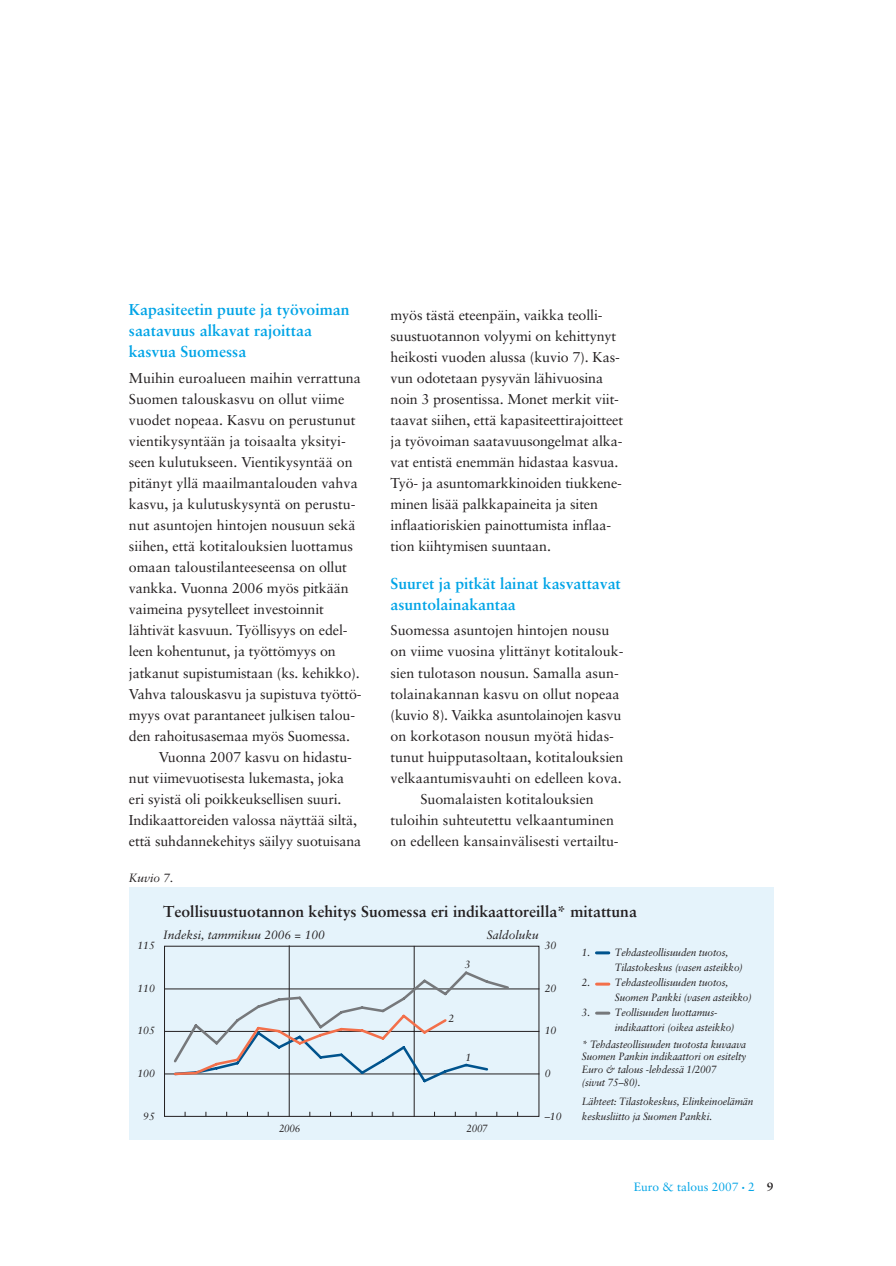
<style>
.page{position:relative;width:896px;height:1266px;background:#fff}
.page>*{position:absolute;margin:0;border:0;box-sizing:border-box;transform-origin:0 0}
.t1{font:700 15.75px/21px "Sabon";color:#00a4e6}
.t2{font:700 15.75px "Sabon";color:#231f20}
.t3{font:14.25px/21px "Sabon";letter-spacing:-.01em;color:#231f20}
.t4{font:italic 12px "Sabon";color:#231f20}
.t5{font:12px "Sabon";color:#00a4e6}
.t6{font:italic 10.5px/15px "Sabon";letter-spacing:-.01em;color:#231f20;scale:.95 1}
.t7{font:italic 10.5px "Sabon";letter-spacing:-.01em;color:#231f20}
.t8{font:italic 10.5px "Sabon";letter-spacing:-.01em;color:#231f20;scale:.94 1}
.s1{font-size:6px}
.s2{font-weight:700;color:#231f20}
</style>
<div class="page">
<div style="left:129px;top:887px;width:644px;height:252px;background:#e5f3fb"></div>
<hr style="left:289px;top:946px;width:1px;height:169px;background:#231f20">
<svg style="left:596px;top:982px;width:12px;height:3px"></svg>
<svg style="left:596px;top:951px;width:12px;height:3px"></svg>
<svg style="left:596px;top:1011px;width:12px;height:3px"></svg>
<hr style="left:165px;top:1073px;width:374px;height:1px;background:#231f20">
<hr style="left:165px;top:1031px;width:374px;height:1px;background:#231f20">
<hr style="left:165px;top:988px;width:374px;height:1px;background:#231f20">
<hr style="left:414px;top:946px;width:1px;height:170px;background:#231f20">
<svg style="left:171px;top:969px;width:340px;height:115px"></svg>
<p class="t1" style="left:129px;top:301px;width:222px">Kapasiteetin puute ja työvoiman saatavuus alkavat rajoittaa kasvua Suomessa</p>
<p class="t3" style="left:129px;top:369px;width:234px">Muihin euroalueen maihin verrattuna</p>
<p class="t3" style="left:129px;top:390px;width:217px">Suomen talouskasvu on ollut viime</p>
<p class="t3" style="left:129px;top:411px;width:228px">vuodet nopeaa. Kasvu on perustunut</p>
<p class="t3" style="left:129px;top:432px;width:218px">vientikysyntään ja toisaalta yksityi-</p>
<p class="t3" style="left:129px;top:453px;width:225px">seen kulutukseen. Vientikysyntää on</p>
<p class="t3" style="left:129px;top:474px;width:230px">pitänyt yllä maailmantalouden vahva</p>
<p class="t3" style="left:129px;top:495px;width:228px">kasvu, ja kulutuskysyntä on perustu-</p>
<p class="t3" style="left:129px;top:516px;width:228px">nut asuntojen hintojen nousuun sekä</p>
<p class="t3" style="left:129px;top:537px;width:226px">siihen, että kotitalouksien luottamus</p>
<p class="t3" style="left:129px;top:558px;width:219px">omaan taloustilanteeseensa on ollut</p>
<p class="t3" style="left:129px;top:579px;width:221px">vankka. Vuonna 2006 myös pitkään</p>
<p class="t3" style="left:129px;top:600px;width:196px">vaimeina pysytelleet investoinnit</p>
<p class="t3" style="left:129px;top:621px;width:220px">lähtivät kasvuun. Työllisyys on edel-</p>
<p class="t3" style="left:129px;top:642px;width:208px">leen kohentunut, ja työttömyys on</p>
<p class="t3" style="left:129px;top:663px;width:232px">jatkanut supistumistaan (ks. kehikko).</p>
<p class="t3" style="left:129px;top:684px;width:234px">Vahva talouskasvu ja supistuva työt tö-</p>
<p class="t3" style="left:129px;top:705px;width:228px">myys ovat parantaneet julkisen talou-</p>
<p class="t3" style="left:129px;top:726px;width:223px">den rahoitusasemaa myös Suomessa.</p>
<p class="t3" style="left:159px;top:747px;width:195px">Vuonna 2007 kasvu on hidastu-</p>
<p class="t3" style="left:129px;top:768px;width:217px">nut viimevuotisesta lukemasta, joka</p>
<p class="t3" style="left:129px;top:789px;width:214px">eri syistä oli poikkeuksellisen suuri.</p>
<p class="t3" style="left:129px;top:810px;width:230px">Indikaattoreiden valossa näyttää siltä,</p>
<p class="t3" style="left:129px;top:831px;width:234px">että suhdannekehitys säilyy suotuisana</p>
<p class="t4" style="left:129px;top:872px;width:46px">Kuvio 7.</p>
<p class="t3" style="left:390px;top:306px;width:234px">myös tästä eteenpäin, vaikka teolli&shy;suustuotannon volyymi on kehittynyt heikosti vuoden alussa (kuvio 7). Kas&shy;vun odotetaan pysyvän lähivuosina noin 3 prosentissa. Monet merkit viit&shy;taavat siihen, että kapasiteettirajoitteet ja työvoiman saatavuusongelmat alka&shy;vat entistä enemmän hidastaa kasvua.<br>Työ- ja asuntomarkkinoiden tiukkene&shy;minen lisää palkkapaineita ja siten inflaatioriskien painottumista inflaa&shy;tion kiihtymisen suuntaan.</p>
<p class="t1" style="left:390px;top:574px;width:232px">Suuret ja pitkät lainat kasvattavat asuntolainakantaa</p>
<p class="t3" style="left:390px;top:621px;width:220px">Suomessa asuntojen hintojen nousu</p>
<p class="t3" style="left:390px;top:642px;width:234px">on viime vuosina ylittänyt kotitalouk-</p>
<p class="t3" style="left:390px;top:663px;width:230px">sien tulotason nousun. Samalla asun-</p>
<p class="t3" style="left:390px;top:684px;width:230px">tolaina kannan kasvu on ollut nopeaa</p>
<p class="t3" style="left:390px;top:705px;width:232px">(kuvio 8). Vaikka asuntolainojen kasvu</p>
<p class="t3" style="left:390px;top:726px;width:225px">on korkotason nousun myötä hidas-</p>
<p class="t3" style="left:390px;top:747px;width:234px">tunut huipputasoltaan, kotita louksien</p>
<p class="t3" style="left:390px;top:768px;width:233px">velkaantumisvauhti on edelleen kova.</p>
<p class="t3" style="left:420px;top:789px;width:175px">Suomalaisten kotitalouksien</p>
<p class="t3" style="left:390px;top:810px;width:225px">tuloihin suhteutettu velkaantuminen</p>
<p class="t3" style="left:390px;top:831px;width:229px">on edelleen kansainvälisesti vertailtu-</p>
<p class="t7" style="left:137px;top:940px;width:19px">115</p>
<p class="t7" style="left:137px;top:983px;width:19px">110</p>
<p class="t7" style="left:137px;top:1026px;width:19px">105</p>
<p class="t7" style="left:137px;top:1069px;width:19px">100</p>
<p class="t7" style="left:143px;top:1111px;width:13px">95</p>
<p class="t2" style="left:163px;top:904px;width:475px">Teollisuustuotannon kehitys Suomessa eri indikaattoreilla* mitattuna</p>
<p class="t4" style="left:163px;top:929px;width:163px">Indeksi, tammikuu 2006 = 100</p>
<p class="t4" style="left:487px;top:929px;width:54px">Saldoluku</p>
<p class="t7" style="left:544px;top:940px;width:13px">30</p>
<p class="t7" style="left:544px;top:983px;width:13px">20</p>
<p class="t7" style="left:544px;top:1026px;width:13px">10</p>
<p class="t7" style="left:544px;top:1069px;width:7px">0</p>
<p class="t7" style="left:544px;top:1111px;width:18px">–10</p>
<p class="t6" style="left:614px;top:945px;width:136px;text-indent:-33px">1. Tehdasteollisuuden tuotos,<br>Tilastokeskus (vasen asteikko)</p>
<p class="t6" style="left:614px;top:975px;width:145px;text-indent:-33px">2. Tehdasteollisuuden tuotos,<br>Suomen Pankki (vasen asteikko)</p>
<p class="t6" style="left:614px;top:1005px;width:128px;text-indent:-33px">3. Teollisuuden luottamus&shy;indikaattori (oikea asteikko)</p>
<p class="t6" style="left:582px;top:1038px;width:174px;line-height:12.6px">* Tehdasteollisuuden tuotosta kuvaava<br>Suomen Pankin indikaattori on esitelty<br>Euro &amp; talous -lehdessä 1/2007<br>(sivut 75–80).</p>
<p class="t6" style="left:582px;top:1094px;width:182px">Lähteet: Tilastokeskus, Elinkeinoelämän keskusliitto ja Suomen Pankki.</p>
<p class="t7" style="left:465px;top:960px;width:7px">3</p>
<p class="t7" style="left:448px;top:1014px;width:7px">2</p>
<p class="t7" style="left:465px;top:1052px;width:7px">1</p>
<p class="t8" style="left:279px;top:1123px;width:24px">2006</p>
<p class="t8" style="left:466px;top:1123px;width:24px">2007</p>
<p class="t5" style="left:633px;top:1182px;width:141px">Euro &amp; talous 2007 <span class="s1">•</span> 2 <span class="s2">9</span></p>
</div>
